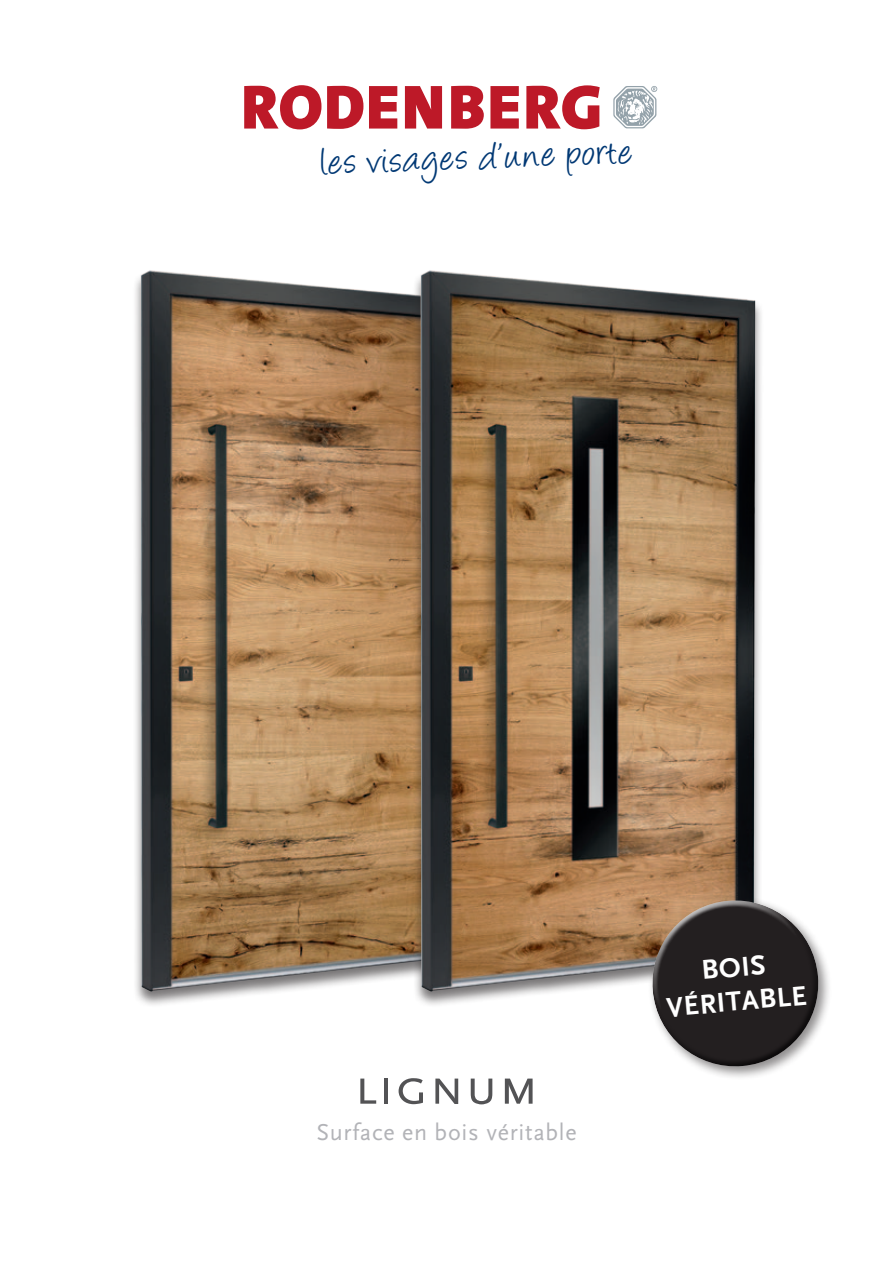
<style>
.page{position:relative;width:893px;height:1263px;background:#fff}
.page>*{position:absolute;margin:0;border:0;box-sizing:border-box;transform-origin:0 0}
.t1{font:52.5px "Scala Sans LF Caps";letter-spacing:.02em;color:#535355}
.t2{font:44.1px "Angelina";color:#013874}
.t3{font:700 28.5px/34.2px "Scala Sans LF";color:#fff;text-align:center}
.t4{font:24px "Scala Sans LF";letter-spacing:.03em;color:#b2b3b7}
</style>
<div class="page">
<img style="left:135px;top:279px;width:135px;height:726px">
<div style="left:139px;top:268px;width:338px;height:718px;background:#fff;opacity:.75"></div>
<div style="left:140px;top:300px;width:337px;height:692px;background:#231f20;opacity:.75"></div>
<img style="left:358px;top:268px;width:403px;height:737px">
<div style="left:419px;top:268px;width:338px;height:718px;background:#fff;opacity:.75"></div>
<div style="left:420px;top:300px;width:337px;height:692px;background:#231f20;opacity:.75"></div>
<svg style="left:244px;top:85px;width:77px;height:44px"></svg>
<svg style="left:327px;top:86px;width:36px;height:43px"></svg>
<svg style="left:369px;top:86px;width:28px;height:43px"></svg>
<svg style="left:405px;top:86px;width:37px;height:43px;background:#c83f4c"></svg>
<svg style="left:451px;top:86px;width:33px;height:43px"></svg>
<svg style="left:490px;top:86px;width:29px;height:43px"></svg>
<svg style="left:526px;top:85px;width:74px;height:44px"></svg>
<svg style="left:613px;top:86px;width:44px;height:42px"></svg>
<div style="left:648px;top:896px;width:184px;height:184px;background:#231f20;opacity:.5"></div>
<svg style="left:643px;top:891px;width:183px;height:183px"></svg>
<h2 class="t2" style="left:320px;top:143px;width:313px;rotate:-2deg">les visages d’une porte</h2>
<h1 class="t1" style="left:354px;top:1058px;width:186px">lignum</h1>
<p class="t4" style="left:316px;top:1119px;width:262px">Surface en bois véritable</p>
<p class="t3" style="left:662px;top:957px;width:142px;rotate:-5deg">BOIS<br>VÉRITABLE</p>
</div>
